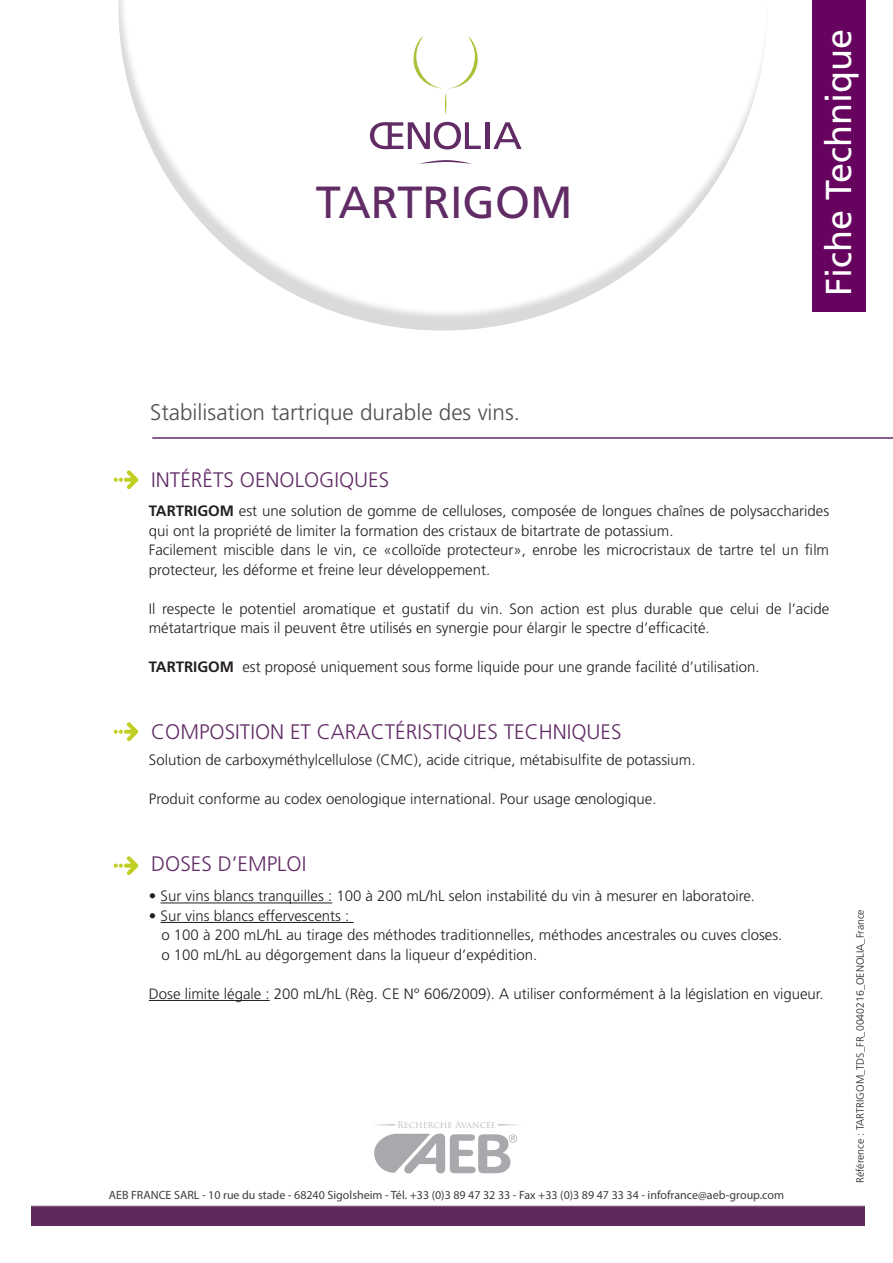
<style>
.page{position:relative;width:893px;height:1263px;background:#fff}
.page>*{position:absolute;margin:0;border:0;box-sizing:border-box;transform-origin:0 0}
.t1{font:45px "Frutiger LT Std";color:#612b65}
.t2{font:36px "Frutiger LT Std";color:#fff}
.t3{font:300 22.5px "Frutiger LT Std";color:#4e4f50}
.t4{font:300 21px "Frutiger LT Std";color:#612b65}
.t5{font:300 15px/19.5px "Frutiger LT Std";color:#231f20}
.t6{font:12px "Myriad Pro";color:#3e3e3f}
.t7{font:300 10.5px "Frutiger LT Std";color:#231f20}
.t8{font:9px "Trajan Pro 3";letter-spacing:-.01em;color:#bcbdc0}
.s1{font-weight:700}
</style>
<div class="page">
<svg style="left:118px;top:0;width:720px;height:331px"></svg>
<div style="left:812px;top:0;width:53px;height:311px;background:#65035f"></div>
<svg style="left:114px;top:470px;width:24px;height:19px"></svg>
<svg style="left:114px;top:722px;width:24px;height:19px"></svg>
<img style="left:31px;top:1205px;width:834px;height:20px">
<hr style="left:152px;top:437px;width:741px;height:2px;background:#612b65">
<svg style="left:374px;top:1133px;width:143px;height:41px"></svg>
<svg style="left:498px;top:1124px;width:20px;height:1px"></svg>
<svg style="left:376px;top:1124px;width:18px;height:1px"></svg>
<svg style="left:370px;top:122px;width:111px;height:27px"></svg>
<hr style="left:485px;top:122px;width:4px;height:27px;background:#612b66">
<svg style="left:493px;top:122px;width:29px;height:27px"></svg>
<svg style="left:413px;top:36px;width:65px;height:79px"></svg>
<svg style="left:419px;top:160px;width:53px;height:4px"></svg>
<svg style="left:114px;top:856px;width:24px;height:19px"></svg>
<hr style="left:160px;top:902px;width:172px;height:1px;background:#231f20">
<hr style="left:160px;top:922px;width:194px;height:1px;background:#231f20">
<hr style="left:149px;top:1000px;width:121px;height:1px;background:#231f20">
<h1 class="t1" style="left:316px;top:176px;width:258px">TARTRIGOM</h1>
<h3 class="t3" style="left:150px;top:399px;width:372px">Stabilisation tartrique durable des vins.</h3>
<h3 class="t4" style="left:151px;top:468px;width:239px">INTÉRÊTS OENOLOGIQUES</h3>
<h2 class="t2" style="left:817px;top:296px;width:269px;rotate:-90deg">Fiche Technique</h2>
<p class="t5" style="left:149px;top:501px;width:682px"><span class="s1">TARTRIGOM</span> est une solution de gomme de celluloses, composée de longues chaînes de polysaccharides qui ont la propriété de limiter la formation des cristaux de bitartrate de potassium.<br>Facilement miscible dans le vin, ce «colloïde protecteur», enrobe les microcristaux de tartre tel un film protecteur, les déforme et freine leur développement.</p>
<p class="t5" style="left:149px;top:599px;width:682px">Il respecte le potentiel aromatique et gustatif du vin. Son action est plus durable que celui de l’acide métatartrique mais il peuvent être utilisés en synergie pour élargir le spectre d’efficacité.</p>
<p class="t5" style="left:149px;top:657px;width:612px"><span class="s1">TARTRIGOM</span> est proposé uniquement sous forme liquide pour une grande facilité d’utilisation.</p>
<h3 class="t4" style="left:151px;top:720px;width:472px">COMPOSITION ET CARACTÉRISTIQUES TECHNIQUES</h3>
<p class="t5" style="left:149px;top:750px;width:548px">Solution de carboxyméthylcellulose (CMC), acide citrique, métabisulfite de potassium.</p>
<p class="t5" style="left:149px;top:789px;width:509px">Produit conforme au codex oenologique international. Pour usage œnologique.</p>
<h3 class="t4" style="left:151px;top:852px;width:157px">DOSES D’EMPLOI</h3>
<p class="t5" style="left:149px;top:887px;width:608px">• Sur vins blancs tranquilles : 100 à 200 mL/hL selon instabilité du vin à mesurer en laboratoire.</p>
<p class="t5" style="left:161px;top:906px;width:622px;text-indent:-13px">• Sur vins blancs effervescents :<br>o 100 à 200 mL/hL au tirage des méthodes traditionnelles, méthodes ancestrales ou cuves closes. o 100 mL/hL au dégorgement dans la liqueur d’expédition.</p>
<p class="t5" style="left:149px;top:984px;width:676px">Dose limite légale : 200 mL/hL (Règ. CE N° 606/2009). A utiliser conformément à la législation en vigueur.</p>
<p class="t8" style="left:397px;top:1119px;width:100px">Recherche Avancée</p>
<p class="t6" style="left:109px;top:1187px;width:677px">AEB FRANCE SARL - 10 rue du stade - 68240 Sigolsheim - Tél. +33 (0)3 89 47 32 33 - Fax +33 (0)3 89 47 33 34 - infofrance@aeb-group.com</p>
<p class="t7" style="left:854px;top:1183px;width:275px;rotate:-90deg">Référence : TARTRIGOM_TDS_FR_0040216_OENOLIA_France</p>
</div>
